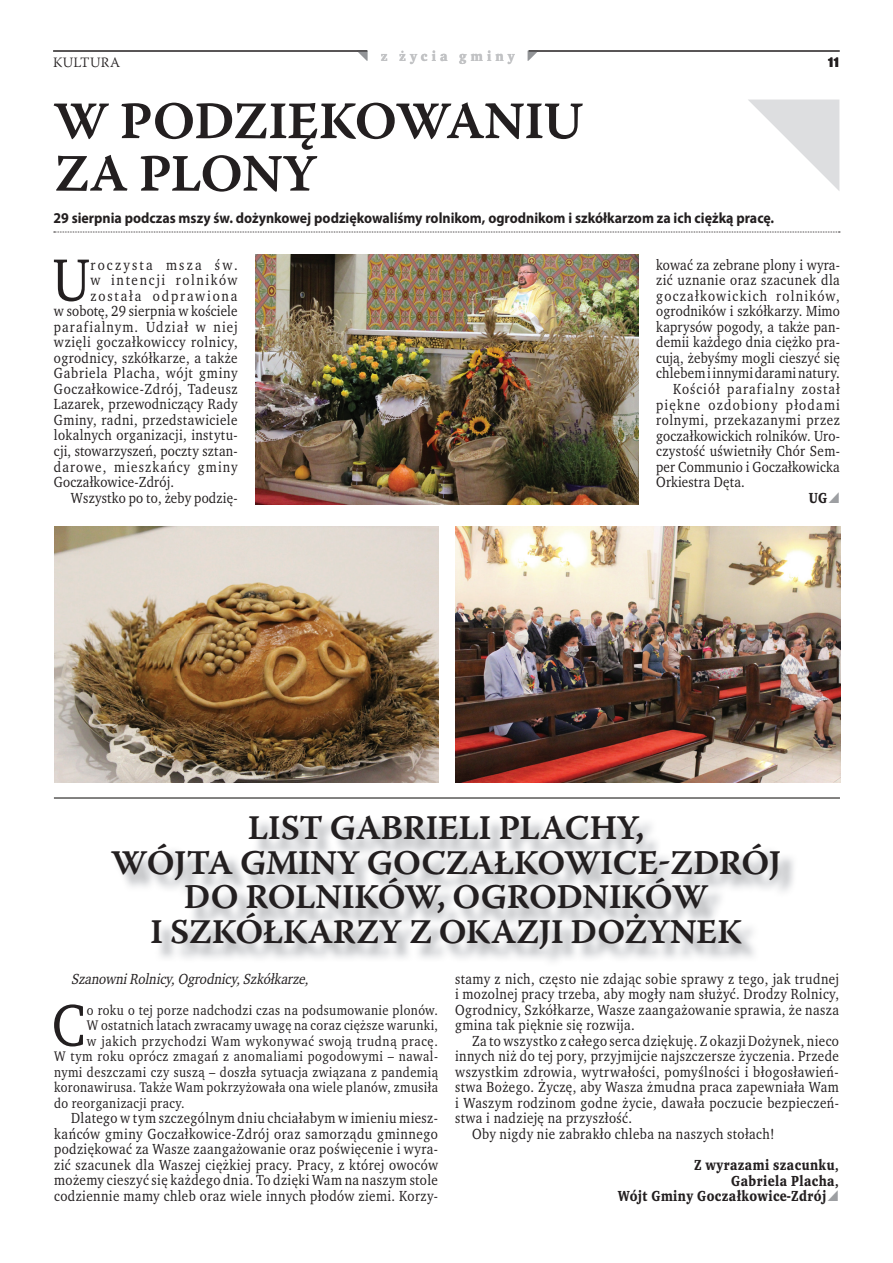
<style>
.page{position:relative;width:893px;height:1263px;background:#fff}
.page>*{position:absolute;margin:0;border:0;box-sizing:border-box;transform-origin:0 0}
.t1{font:61.2px "Wro Text";color:#231f20;scale:.93 1}
.t2{font:60.45px "Wro Text";color:#231f20;scale:.93 1}
.t3{font:52.5px/52.5px "Warnock Pro Semibold Capt";letter-spacing:-.02em;color:#231f20}
.t4{font:34.5px/34.5px "Warnock Pro Semibold Capt";letter-spacing:-.02em;color:#231f20;text-align:center}
.t5{font:15px/15.5px "Wro Text";letter-spacing:.03em;color:#231f20;text-align:justify;scale:.93 1}
.t6{font:700 15px "Myriad Pro";color:#231f20;scale:.93 1}
.t7{font:700 15px "Wro Text";letter-spacing:.03em;color:#231f20;scale:.93 1}
.t8{font:15px "Wro Text";letter-spacing:.08em;color:#231f20;scale:.93 1}
.t9{font:italic 15px "Wro Text";color:#231f20;scale:.93 1}
.t10{font:15px "Wro Text";letter-spacing:.055em;color:#231f20;scale:.93 1}
.t11{font:15px "Wro Text";letter-spacing:.095em;color:#231f20;scale:.93 1}
.t12{font:15px "Wro Text";letter-spacing:.075em;color:#231f20;scale:.93 1}
.t13{font:15px "Wro Text";letter-spacing:.085em;color:#231f20;scale:.93 1}
.t14{font:15px "Wro Text";letter-spacing:.12em;color:#231f20;scale:.93 1}
.t15{font:15px "Wro Text";letter-spacing:.13em;color:#231f20;scale:.93 1}
.t16{font:15px "Wro Text";letter-spacing:.155em;color:#231f20;scale:.93 1}
.t17{font:14.25px "Wro Text";letter-spacing:.03em;color:#231f20;scale:.93 1}
.t18{font:14.25px "Wro Text";letter-spacing:.05em;color:#231f20;scale:.93 1}
.t19{font:700 14.25px "Wro Text";letter-spacing:.29em;color:#c1c2c4}
.t20{font:300 14.25px "Warnock Pro";letter-spacing:.015em;color:#231f20}
.t21{font:700 14.25px "Wro Head";color:#231f20}
</style>
<div class="page">
<hr style="left:53px;top:51px;width:314px;height:1px;background:#231f20">
<hr style="left:529px;top:51px;width:311px;height:1px;background:#231f20">
<svg style="left:54px;top:232px;width:786px;height:1px"></svg>
<img style="left:54px;top:526px;width:384px;height:256px">
<img style="left:455px;top:526px;width:385px;height:256px">
<hr style="left:54px;top:798px;width:786px;height:1px;background:#070604">
<img style="left:255px;top:255px;width:384px;height:250px">
<svg style="left:748px;top:100px;width:91px;height:91px"></svg>
<p class="t20" style="left:53px;top:53px;width:68px">KULTURA</p>
<p class="t19" style="left:381px;top:47px;width:135px">z życia gminy</p>
<p class="t21" style="left:828px;top:53px;width:13px">11</p>
<h3 class="t3" style="left:54px;top:94px;width:531px">W PODZIĘKOWANIU<br>ZA PLONY</h3>
<p class="t6" style="left:53px;top:208px;width:777px">29 sierpnia podczas mszy św. dożynkowej podziękowaliśmy rolnikom, ogrodnikom i szkółkarzom za ich ciężką pracę.</p>
<h1 class="t1" style="left:53px;top:242px;width:41px">U</h1>
<p class="t16" style="left:91px;top:255px;width:160px">roczysta msza św.</p>
<p class="t14" style="left:91px;top:271px;width:160px">w intencji rolników</p>
<p class="t15" style="left:91px;top:286px;width:160px">została odprawiona</p>
<p class="t5" style="left:54px;top:303px;width:199px">w sobotę, 29 sierpnia w kościele</p>
<p class="t8" style="left:54px;top:317px;width:199px">parafialnym. Udział w niej</p>
<p class="t5" style="left:54px;top:334px;width:199px">wzięli goczałkowiccy rolnicy,</p>
<p class="t5" style="left:54px;top:350px;width:199px">ogrodnicy, szkółkarze, a także</p>
<p class="t10" style="left:54px;top:364px;width:199px">Gabriela Placha, wójt gminy</p>
<p class="t5" style="left:54px;top:381px;width:199px">Goczałkowice-Zdrój, Tadeusz</p>
<p class="t5" style="left:54px;top:397px;width:199px">Lazarek, przewodniczący Rady</p>
<p class="t5" style="left:54px;top:412px;width:199px">Gminy, radni, przedstawiciele</p>
<p class="t5" style="left:54px;top:428px;width:199px">lokalnych organizacji, instytu-</p>
<p class="t5" style="left:54px;top:443px;width:199px">cji, stowarzyszeń, poczty sztan-</p>
<p class="t8" style="left:54px;top:457px;width:199px">darowe, mieszkańcy gminy</p>
<p class="t5" style="left:54px;top:474px;width:131px">Goczałkowice-Zdrój.</p>
<p class="t5" style="left:71px;top:490px;width:181px">Wszystko po to, żeby podzię-</p>
<p class="t5" style="left:656px;top:257px;width:199px">kować za zebrane plony i wyra-</p>
<p class="t5" style="left:656px;top:272px;width:199px">zić uznanie oraz szacunek dla</p>
<p class="t11" style="left:656px;top:286px;width:199px">goczałkowickich rolników,</p>
<p class="t5" style="left:656px;top:303px;width:199px">ogrodników i szkółkarzy. Mimo</p>
<p class="t5" style="left:656px;top:319px;width:199px">kaprysów pogody, a także pan-</p>
<p class="t5" style="left:656px;top:335px;width:199px">demii każdego dnia ciężko pra-</p>
<p class="t5" style="left:656px;top:350px;width:199px">cują, żebyśmy mogli cieszyć się</p>
<p class="t5" style="left:656px;top:366px;width:199px">chlebem i innymi darami natury.</p>
<p class="t12" style="left:673px;top:379px;width:181px">Kościół parafialny został</p>
<p class="t13" style="left:656px;top:395px;width:199px">piękne ozdobiony płodami</p>
<p class="t5" style="left:656px;top:412px;width:199px">rolnymi, przekazanymi przez</p>
<p class="t5" style="left:656px;top:428px;width:199px">goczałkowickich rolników. Uro-</p>
<p class="t5" style="left:656px;top:443px;width:199px">czystość uświetniły Chór Sem-</p>
<p class="t5" style="left:656px;top:459px;width:199px">per Communio i Goczałkowicka</p>
<p class="t5" style="left:656px;top:474px;width:97px">Orkiestra Dęta.</p>
<p class="t7" style="left:809px;top:488px;width:21px">UG</p>
<h3 class="t4" style="left:111px;top:810px;width:671px">LIST GABRIELI PLACHY,<br>WÓJTA GMINY GOCZAŁKOWICE-ZDRÓJ<br>DO ROLNIKÓW, OGRODNIKÓW<br>I SZKÓŁKARZY Z OKAZJI DOŻYNEK</h3>
<p class="t9" style="left:71px;top:969px;width:260px">SzanowniRolnicy,Ogrodnicy,Szkółkarze,</p>
<h2 class="t2" style="left:52px;top:987px;width:37px">C</h2>
<p class="t17" style="left:87px;top:1001px;width:379px">o roku o tej porze nadchodzi czas na podsumowanie plonów.</p>
<p class="t17" style="left:87px;top:1016px;width:379px">W ostatnich latach zwracamy uwagę na coraz cięższe warunki,</p>
<p class="t18" style="left:87px;top:1032px;width:379px">w jakich przychodzi Wam wykonywać swoją trudną pracę.</p>
<p class="t17" style="left:54px;top:1047px;width:414px">W tym roku oprócz zmagań z anomaliami pogodowymi – nawal-</p>
<p class="t17" style="left:54px;top:1063px;width:414px">nymi deszczami czy suszą – doszła sytuacja związana z pandemią</p>
<p class="t17" style="left:54px;top:1078px;width:414px">koronawirusa. Także Wam pokrzyżowała ona wiele planów, zmusiła</p>
<p class="t17" style="left:54px;top:1094px;width:142px">do reorganizacji pracy.</p>
<p class="t5" style="left:54px;top:1110px;width:414px;text-indent:17px">Dlatego w tym szczególnym dniu chciałabym w imieniu miesz&shy;kańców gminy Goczałkowice-Zdrój oraz samorządu gminnego podziękować za Wasze zaangażowanie oraz poświęcenie i wyra&shy;zić szacunek dla Waszej ciężkiej pracy. Pracy, z której owoców możemy cieszyć się każdego dnia. To dzięki Wam na naszym stole codziennie mamy chleb oraz wiele innych płodów ziemi. Korzy-</p>
<p class="t5" style="left:455px;top:971px;width:414px">stamy z nich, często nie zdając sobie sprawy z tego, jak trudnej i mozolnej pracy trzeba, aby mogły nam służyć. Drodzy Rolnicy, Ogrodnicy, Szkółkarze, Wasze zaangażowanie sprawia, że nasza gmina tak pięknie się rozwija.</p>
<p class="t5" style="left:472px;top:1033px;width:396px">Za to wszystko z całego serca dziękuję. Z okazji Dożynek, nieco</p>
<p class="t5" style="left:455px;top:1048px;width:414px">innych niż do tej pory, przyjmijcie najszczersze życzenia. Przede</p>
<p class="t5" style="left:455px;top:1064px;width:414px">wszystkim zdrowia, wytrwałości, pomyślności i błogosławień-</p>
<p class="t5" style="left:455px;top:1079px;width:414px">stwa Bożego. Życzę, aby Wasza żmudna praca zapewniała Wam</p>
<p class="t5" style="left:455px;top:1095px;width:414px">i Waszym rodzinom godne życie, dawała poczucie bezpieczeń-</p>
<p class="t5" style="left:455px;top:1110px;width:192px">stwa i nadzieję na przyszłość.</p>
<p class="t5" style="left:472px;top:1126px;width:327px">Oby nigdy nie zabrakło chleba na naszych stołach!</p>
<p class="t7" style="left:694px;top:1155px;width:157px">Z wyrazami szacunku,</p>
<p class="t7" style="left:731px;top:1171px;width:117px">Gabriela Placha,</p>
<p class="t7" style="left:618px;top:1187px;width:226px">Wójt Gminy Goczałkowice-Zdrój</p>
</div>
